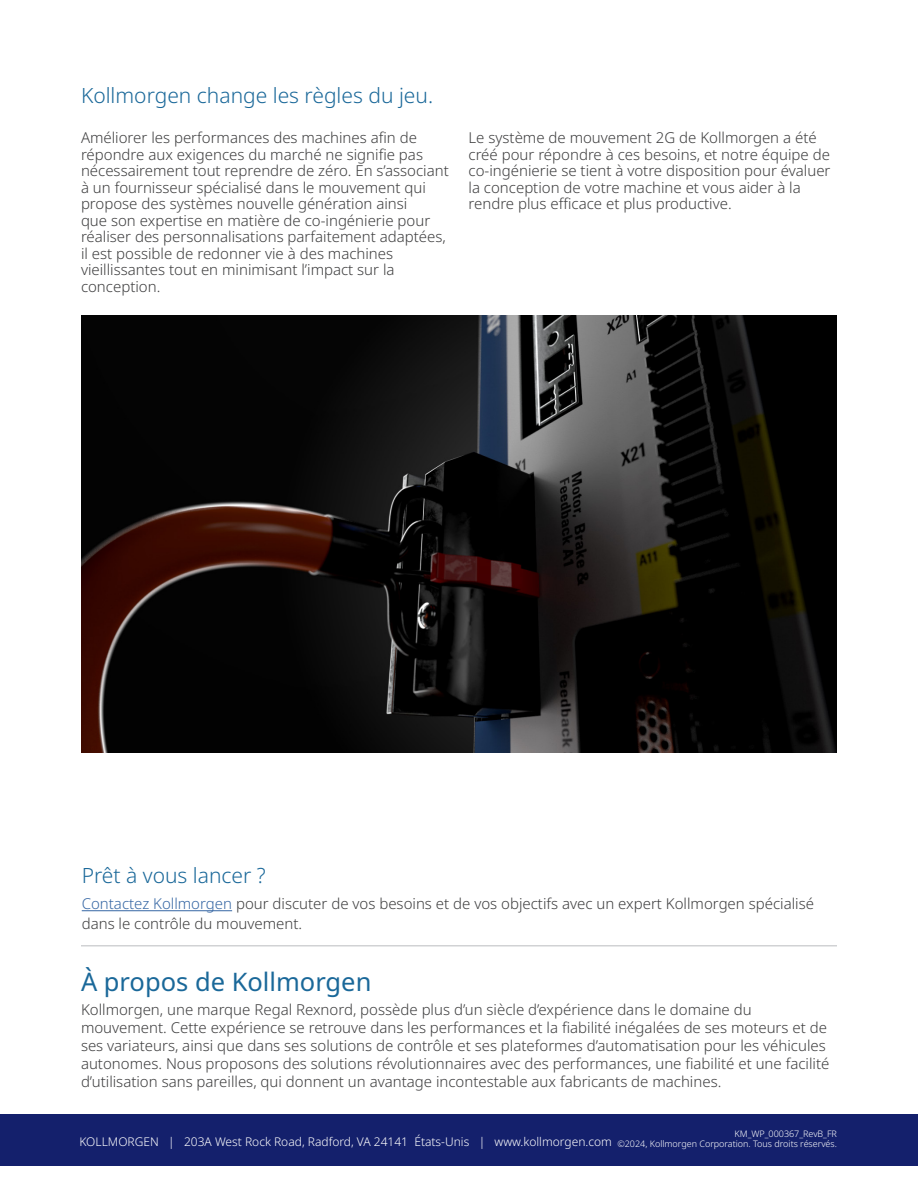
<style>
.page{position:relative;width:918px;height:1188px;background:#fff}
.page>*{position:absolute;margin:0;border:0;box-sizing:border-box;transform-origin:0 0}
.Title{font:25.5px "Noto Sans";color:#1a6899}
.Bold{font:300 21px "Noto Sans";color:#1a6899}
.Body{font:300 15px/16.5px "Noto Sans";color:#3e3e3f}
.t1{font:300 12px "Noto Sans";color:#fff}
.t2{font:300 9px/10.8px "Noto Sans";color:#fff;text-align:right}
.s1{color:#3667a4}
</style>
<div class="page">
<div style="left:0;top:1114px;width:918px;height:52px;background:#14206c"></div>
<hr style="left:81px;top:945px;width:756px;height:1px;background:#d1d2d4">
<hr style="left:82px;top:910px;width:150px;height:1px;background:#3667a4">
<img style="left:81px;top:315px;width:756px;height:438px">
<p class="Bold" style="left:81px;top:84px;width:354px">Kollmorgen change les règles du jeu.</p>
<p class="Body" style="left:81px;top:130px;width:369px">Améliorer les performances des machines afin de répondre aux exigences du marché ne signifie pas nécessairement tout reprendre de zéro. En s’associant à un fournisseur spécialisé dans le mouvement qui propose des systèmes nouvelle génération ainsi<br>que son expertise en matière de co-ingénierie pour réaliser des personnalisations parfaitement adaptées, il est possible de redonner vie à des machines vieillissantes tout en minimisant l’impact sur la conception.</p>
<p class="Body" style="left:469px;top:130px;width:363px">Le système de mouvement 2G de Kollmorgen a été créé pour répondre à ces besoins, et notre équipe de co-ingénierie se tient à votre disposition pour évaluer la conception de votre machine et vous aider à la rendre plus efficace et plus productive.</p>
<p class="Bold" style="left:82px;top:863px;width:186px">Prêt à vous lancer ?</p>
<p class="Body" style="left:82px;top:894px;width:734px;line-height:19.5px"><span class="s1">Contactez Kollmorgen</span> pour discuter de vos besoins et de vos objectifs avec un expert Kollmorgen spécialisé dans le contrôle du mouvement.</p>
<p class="Title" style="left:81px;top:967px;width:292px">À propos de Kollmorgen</p>
<p class="Body" style="left:81px;top:1001px;width:750px;line-height:18px">Kollmorgen, une marque Regal Rexnord, possède plus d’un siècle d’expérience dans le domaine du mouvement. Cette expérience se retrouve dans les performances et la fiabilité inégalées de ses moteurs et de ses variateurs, ainsi que dans ses solutions de contrôle et ses plateformes d’automatisation pour les véhicules autonomes. Nous proposons des solutions révolutionnaires avec des performances, une fiabilité et une facilité d’utilisation sans pareilles, qui donnent un avantage incontestable aux fabricants de machines.</p>
<p class="t1" style="left:80px;top:1135px;width:534px">KOLLMORGEN | 203A West Rock Road, Radford, VA 24141 États-Unis | www.kollmorgen.com</p>
<p class="t2" style="left:617px;top:1128px;width:221px">KM_WP_000367_RevB_FR<br>©2024, Kollmorgen Corporation. Tous droits réservés.</p>
</div>
